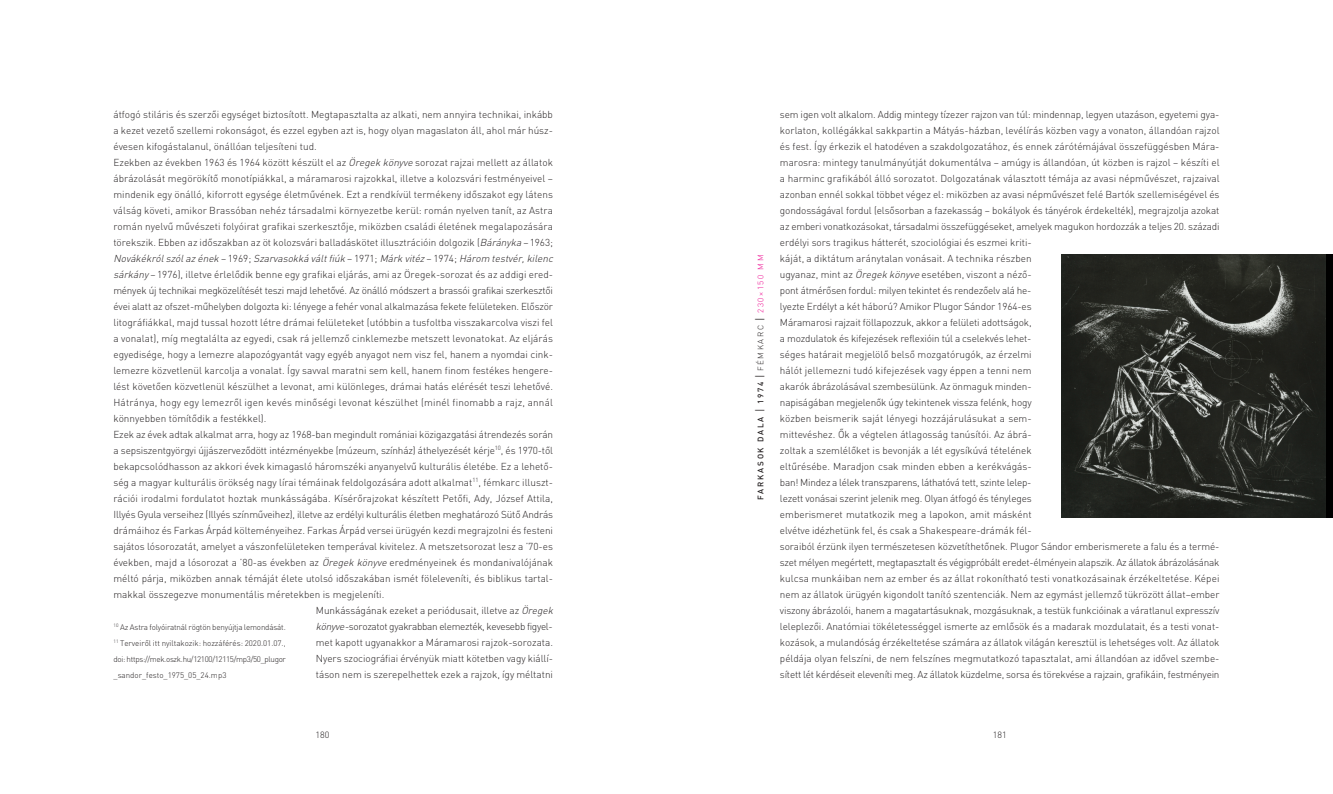
<style>
.page{position:relative;width:1333px;height:794px;background:#fff}
.page>*{position:absolute;margin:0;border:0;box-sizing:border-box;transform-origin:0 0}
.t1{font:10px/16px "DINCE Light Ajo";color:#231f20}
.t2{font:10px "DINCE Light Ajo";letter-spacing:-.025em;color:#231f20}
.t3{font:italic 10px "DINCE Light Ajo";color:#231f20}
.t4{font:10px "DINCE Light Ajo";letter-spacing:.02em;color:#231f20}
.t5{font:10px "DINCE Light Ajo";letter-spacing:-.03em;color:#231f20}
.t6{font:9px "DINCE Light Ajo";color:#231f20}
.t7{font:8px/16px "DINCE Light Ajo";letter-spacing:-.04em;color:#231f20;text-align:justify}
.t8{font:8px "DINCE Medium Ajo";letter-spacing:.22em;color:#231f20}
.s1{font-style:italic}
.s2{font-style:normal}
.s3{font-family:"DINCE Light Ajo";font-size:13px}
.s4{font-family:"DINCE Light Ajo"}
.s5{font-family:"DINCE Light Ajo";color:#ed028c}
</style>
<div class="page">
<svg style="left:1324px;top:255px;width:8px;height:263px;background:#070807"></svg>
<img style="left:1061px;top:255px;width:263px;height:263px">
<p class="t1" style="left:113px;top:106px;width:441px">átfogó stiláris és szerzõi egységet biztosított. Megtapasztalta az alkati, nem annyira technikai, inkább</p>
<p class="t1" style="left:113px;top:122px;width:441px">a kezet vezetõ szellemi rokonságot, és ezzel egyben azt is, hogy olyan magaslaton áll, ahol már húsz-</p>
<p class="t1" style="left:113px;top:138px;width:205px">évesen kifogástalanul, önállóan teljesíteni tud.</p>
<p class="t1" style="left:113px;top:154px;width:441px">Ezekben az években 1963 és 1964 között készült el az <span class="s1">Öregekkönyve</span>sorozat rajzai mellett az állatok</p>
<p class="t1" style="left:113px;top:170px;width:441px">ábrázolását megörökítõ monotípiákkal, a máramarosi rajzokkal, illetve a kolozsvári festményeivel –</p>
<p class="t1" style="left:113px;top:186px;width:441px">mindenik egy önálló, kiforrott egysége életmûvének. Ezt a rendkívül termékeny idõszakot egy látens</p>
<p class="t1" style="left:113px;top:202px;width:441px">válság követi, amikor Brassóban nehéz társadalmi környezetbe kerül: román nyelven tanít, az Astra</p>
<p class="t1" style="left:113px;top:218px;width:441px">román nyelvû mûvészeti folyóirat grafikai szerkesztõje, miközben családi életének megalapozására</p>
<p class="t1" style="left:113px;top:234px;width:441px">törekszik. Ebben az idõszakban az öt kolozsvári balladáskötet illusztrációin dolgozik (<span class="s1">Bárányka</span>–1963;</p>
<p class="t3" style="left:113px;top:252px;width:443px">Novákékról szól az ének <span class="s2">– 1 9 6 9 ;</span> Szarvasokká vált fiúk <span class="s2">– 1 9 7 1 ;</span> Márk vitéz <span class="s2">– 1 9 7 4 ;</span> Három testvér, kilenc</p>
<p class="t1" style="left:113px;top:266px;width:441px"><span class="s1">sárkány</span>– 1976), illetve érlelõdik benne egy grafikai eljárás, ami az Öregek-sorozat és az addigi ered-</p>
<p class="t2" style="left:113px;top:284px;width:441px">mények új technikai megközelítését teszi majd lehetõvé. Az önálló módszert a brassói grafikai szerkesztõi</p>
<p class="t1" style="left:113px;top:298px;width:441px">évei alatt az ofszet-mûhelyben dolgozta ki: lényege a fehér vonal alkalmazása fekete felületeken. Elõször</p>
<p class="t1" style="left:113px;top:314px;width:441px">litográfiákkal, majd tussal hozott létre drámai felületeket (utóbbin a tusfoltba visszakarcolva viszi fel</p>
<p class="t1" style="left:113px;top:330px;width:441px">a vonalat), míg megtalálta az egyedi, csak rá jellemzõ cinklemezbe metszett levonatokat. Az eljárás</p>
<p class="t1" style="left:113px;top:346px;width:441px">egyedisége, hogy a lemezre alapozógyantát vagy egyéb anyagot nem visz fel, hanem a nyomdai cink-</p>
<p class="t1" style="left:113px;top:362px;width:441px">lemezre közvetlenül karcolja a vonalat. Így savval maratni sem kell, hanem finom festékes hengere-</p>
<p class="t1" style="left:113px;top:378px;width:441px">lést követõen közvetlenül készülhet a levonat, ami különleges, drámai hatás elérését teszi lehetõvé.</p>
<p class="t4" style="left:113px;top:396px;width:441px">Hátránya, hogy egy lemezrõl igen kevés minõségi levonat készülhet (minél finomabb a rajz, annál</p>
<p class="t1" style="left:113px;top:410px;width:154px">könnyebben tömítõdik a festékkel).</p>
<p class="t1" style="left:113px;top:426px;width:441px">Ezek az évek adtak alkalmat arra, hogy az 1968-ban megindult romániai közigazgatási átrendezés során</p>
<p class="t1" style="left:113px;top:442px;width:441px">a sepsiszentgyörgyi újjászervezõdött intézményekbe (múzeum, színház) áthelyezését kérje<sup>10</sup>, és 1970-tõl</p>
<p class="t1" style="left:113px;top:458px;width:441px">bekapcsolódhasson az akkori évek kimagasló háromszéki anyanyelvû kulturális életébe. Ez a lehetõ-</p>
<p class="t1" style="left:113px;top:474px;width:441px">ség a magyar kulturális örökség nagy lírai témáinak feldolgozására adott alkalmat<sup>11</sup>, fémkarc illuszt-</p>
<p class="t1" style="left:113px;top:490px;width:441px">rációi irodalmi fordulatot hoztak munkásságába. Kísérõrajzokat készített Petõfi, Ady, József Attila,</p>
<p class="t1" style="left:113px;top:506px;width:441px">Illyés Gyula verseihez (Illyés színmûveihez), illetve az erdélyi kulturális életben meghatározó Sütõ András</p>
<p class="t1" style="left:113px;top:522px;width:441px">drámáihoz és Farkas Árpád költeményeihez. Farkas Árpád versei ürügyén kezdi megrajzolni és festeni</p>
<p class="t1" style="left:113px;top:538px;width:441px">sajátos lósorozatát, amelyet a vászonfelületeken temperával kivitelez. A metszetsorozat lesz a ’70-es</p>
<p class="t1" style="left:113px;top:554px;width:441px">években, majd a lósorozat a ’80-as években az <span class="s1">Öregekkönyve</span>eredményeinek és mondanivalójának</p>
<p class="t1" style="left:113px;top:570px;width:441px">méltó párja, miközben annak témáját élete utolsó idõszakában ismét föleleveníti, és biblikus tartal-</p>
<p class="t1" style="left:113px;top:586px;width:272px">makkal összegezve monumentális méretekben is megjeleníti.</p>
<p class="t1" style="left:316px;top:602px;width:241px">Munkásságának ezeket a periódusait, illetve az <span class="s1">Öregek</span></p>
<p class="t5" style="left:316px;top:620px;width:238px"><span class="s1">könyve</span>-sorozatot gyakrabban elemezték, kevesebb figyel-</p>
<p class="t1" style="left:316px;top:634px;width:239px">met kapott ugyanakkor a Máramarosi rajzok-sorozata.</p>
<p class="t1" style="left:316px;top:650px;width:239px">Nyers szociográfiai érvényük miatt kötetben vagy kiállí-</p>
<p class="t1" style="left:316px;top:666px;width:239px">táson nem is szerepelhettek ezek a rajzok, így méltatni</p>
<p class="t7" style="left:114px;top:619px;width:174px"><sup>10</sup> Az Astra folyóiratnál rögtön benyújtja lemondását.<br><sup>11</sup> Terveirõl itt nyiltakozik: hozzáférés: 2020.01.07., doi: https://mek.oszk.hu/12100/12115/mp3/50_plugor _sandor_festo_1975_05_24.mp3</p>
<p class="t8" style="left:755px;top:500px;width:247px;rotate:-90deg">FARKASOK DALA <span class="s3">I</span> 1974 <span class="s3">I</span> <span class="s4">FÉMKARC</span> <span class="s3">I</span> <span class="s5">230×150 MM</span></p>
<p class="t1" style="left:780px;top:106px;width:441px">sem igen volt alkalom. Addig mintegy tízezer rajzon van túl: mindennap, legyen utazáson, egyetemi gya&shy;korlaton, kollégákkal sakkpartin a Mátyás-házban, levélírás közben vagy a vonaton, állandóan rajzol és fest. Így érkezik el hatodéven a szakdolgozatához, és ennek zárótémájával összefüggésben Mára&shy;marosra: mintegy tanulmányútját dokumentálva – amúgy is állandóan, út közben is rajzol – készíti el a harminc grafikából álló sorozatot. Dolgozatának választott témája az avasi népmûvészet, rajzaival azonban ennél sokkal többet végez el: miközben az avasi népmûvészet felé Bartók szellemiségével és gondosságával fordul (elsõsorban a fazekasság – bokályok és tányérok érdekelték), megrajzolja azokat az emberi vonatkozásokat, társadalmi összefüggéseket, amelyek magukon hordozzák a teljes 20. századi erdélyi sors tragikus hátterét, szociológiai és eszmei kriti-<br>káját, a diktátum aránytalan vonásait. A technika részben<br>ugyanaz, mint az <span class="s1">Öregekkönyve</span>esetében, viszont a nézõ-<br>pont átmérõsen fordul: milyen tekintet és rendezõelv alá he-<br>lyezte Erdélyt a két háború? Amikor Plugor Sándor 1964-es<br>Máramarosi rajzait föllapozzuk, akkor a felületi adottságok,<br>a mozdulatok és kifejezések reflexióin túl a cselekvés lehet-<br>séges határait megjelölõ belsõ mozgatórugók, az érzelmi<br>hálót jellemezni tudó kifejezések vagy éppen a tenni nem<br>akarók ábrázolásával szembesülünk. Az önmaguk minden-<br>napiságában megjelenõk úgy tekintenek vissza felénk, hogy<br>közben beismerik saját lényegi hozzájárulásukat a sem-<br>mittevéshez. Õk a végtelen átlagosság tanúsítói. Az ábrá-<br>zoltak a szemlélõket is bevonják a lét egysíkúvá tételének<br>eltûrésébe. Maradjon csak minden ebben a kerékvágás-<br>ban! Mindez a lélek transzparens, láthatóvá tett, szinte lelep-<br>lezett vonásai szerint jelenik meg. Olyan átfogó és tényleges<br>emberismeret mutatkozik meg a lapokon, amit másként<br>elvétve idézhetünk fel, és csak a Shakespeare-drámák fél-<br>soraiból érzünk ilyen természetesen közvetíthetõnek. Plugor Sándor emberismerete a falu és a termé&shy;szet mélyen megértett, megtapasztalt és végigpróbált eredet-élményein alapszik. Az állatok ábrázolásának kulcsa munkáiban nem az ember és az állat rokonítható testi vonatkozásainak érzékeltetése. Képei nem az állatok ürügyén kigondolt tanító szentenciák. Nem az egymást jellemzõ tükrözött állat–ember viszony ábrázolói, hanem a magatartásuknak, mozgásuknak, a testük funkcióinak a váratlanul expresszív leleplezõi. Anatómiai tökéletességgel ismerte az emlõsök és a madarak mozdulatait, és a testi vonat&shy;kozások, a mulandóság érzékeltetése számára az állatok világán keresztül is lehetséges volt. Az állatok példája olyan felszíni, de nem felszínes megmutatkozó tapasztalat, ami állandóan az idõvel szembe&shy;sített lét kérdéseit eleveníti meg. Az állatok küzdelme, sorsa és törekvése a rajzain, grafikáin, festményein</p>
<p class="t6" style="left:315px;top:729px;width:15px">180</p>
<p class="t6" style="left:992px;top:729px;width:15px">181</p>
</div>
